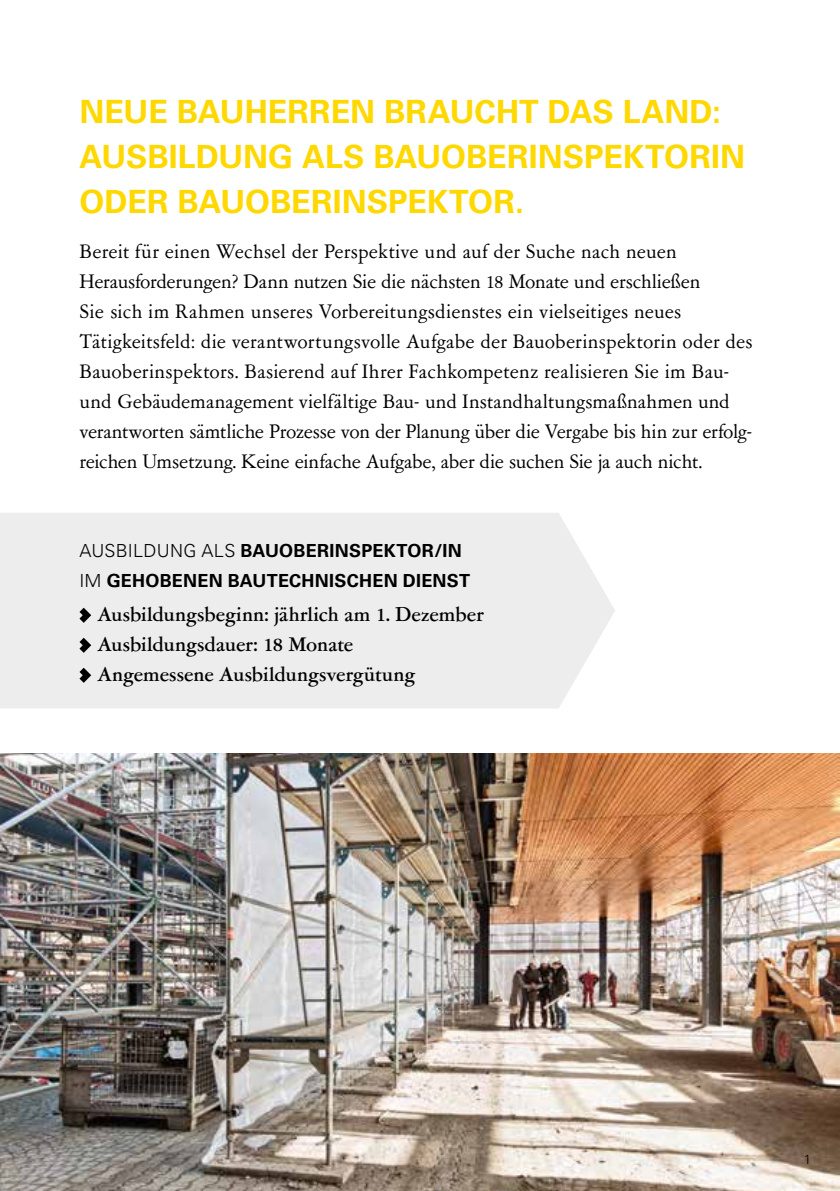
<style>
.page{position:relative;width:840px;height:1191px;background:#fff}
.page>*{position:absolute;margin:0;border:0;box-sizing:border-box;transform-origin:0 0}
.t1{font:700 32px/45px "Univers LT Std";color:#ffd800}
.t2{font:22px/30px "Garamont Amst SBOP Rom";color:#000}
.t3{font:500 22px/30px "Garamont Amst SBOP";letter-spacing:.005em;color:#000}
.t4{font:700 18px/30px "Univers LT Std";letter-spacing:.015em;color:#000}
.t5{font:300 13.2px "Univers LT Std";color:#000}
.s1{font-weight:300}
</style>
<div class="page">
<img style="left:0;top:753px;width:839px;height:438px">
<div style="left:0;top:513px;width:615px;height:195px;background:#ededed"></div>
<svg style="left:73px;top:601px;width:22px;height:88px;background:#cbcbcb"></svg>
<h1 class="t1" style="left:79px;top:90px;width:666px">NEUE BAUHERREN BRAUCHT DAS LAND:<br>AUSBILDUNG ALS BAUOBERINSPEKTORIN<br>ODER BAUOBERINSPEKTOR.</h1>
<p class="t2" style="left:79px;top:238px;width:674px">Bereit für einen Wechsel der Perspektive und auf der Suche nach neuen Herausforderungen? Dann nutzen Sie die nächsten 18 Monate und erschließen<br>Sie sich im Rahmen unseres Vorbereitungsdienstes ein vielseitiges neues Tätigkeitsfeld: die verantwortungsvolle Aufgabe der Bauoberinspektorin oder des Bauoberinspektors. Basierend auf Ihrer Fachkompetenz realisieren Sie im Bau&shy;und Gebäudemanagement vielfältige Bau- und Instandhaltungsmaßnahmen und verantworten sämtliche Prozesse von der Planung über die Vergabe bis hin zur erfolg&shy;reichen Umsetzung. Keine einfache Aufgabe, aber die suchen Sie ja auch nicht.</p>
<p class="t4" style="left:79px;top:536px;width:392px"><span class="s1">AUSBILDUNG ALS</span> BAUOBERINSPEKTOR/IN<br><span class="s1">IM</span> GEHOBENEN BAUTECHNISCHEN DIENST</p>
<p class="t3" style="left:97px;top:600px;width:388px">Ausbildungsbeginn: jährlich am 1. Dezember<br>Ausbildungsdauer: 18 Monate<br>Angemessene Ausbildungsvergütung</p>
<p class="t5" style="left:803px;top:1151px;width:9px">1</p>
</div>
